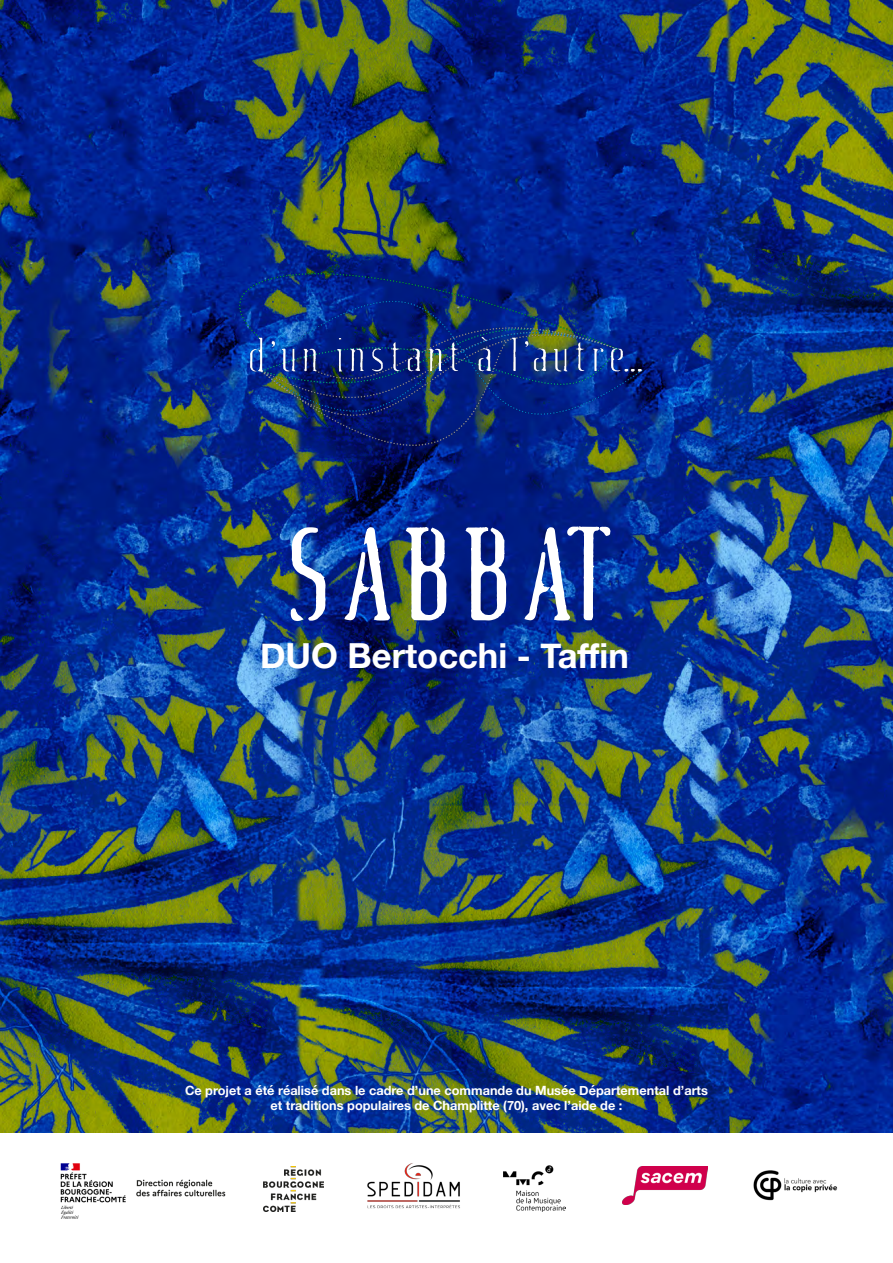
<style>
.page{position:relative;width:893px;height:1263px;background:#fff}
.page>*{position:absolute;margin:0;border:0;box-sizing:border-box;transform-origin:0 0}
.t1{font:300 117px "Fluid";letter-spacing:.04em;color:#fff}
.t2{font:700 34.5px "Helvetica Neue";color:#fff}
.t3{font:700 12.75px "Helvetica Neue";color:#fff}
</style>
<div class="page">
<img style="left:0;top:0;width:893px;height:1132px">
<img style="left:289px;top:526px;width:40px;height:97px">
<img style="left:342px;top:525px;width:50px;height:97px">
<svg style="left:404px;top:525px;width:44px;height:97px"></svg>
<svg style="left:463px;top:525px;width:45px;height:97px"></svg>
<svg style="left:522px;top:524px;width:90px;height:98px"></svg>
<img style="left:224px;top:273px;width:445px;height:172px">
<img style="left:503px;top:1166px;width:62px;height:46px">
<img style="left:264px;top:1167px;width:60px;height:45px">
<img style="left:622px;top:1167px;width:85px;height:37px">
<img style="left:753px;top:1170px;width:85px;height:31px">
<img style="left:60px;top:1163px;width:166px;height:56px">
<img style="left:367px;top:1163px;width:93px;height:46px">
<p class="t1" style="left:283px;top:522px;width:329px">SABBAT</p>
<p class="t2" style="left:260px;top:629px;width:370px">DUO Bertocchi - Taffin</p>
<p class="t3" style="left:185px;top:1080px;width:524px">Ce projet a été réalisé dans le cadre d’une commande du Musée Départemental d’arts</p>
<p class="t3" style="left:270px;top:1095px;width:353px">et traditions populaires de Champlitte (70), avec l’aide de :</p>
</div>
